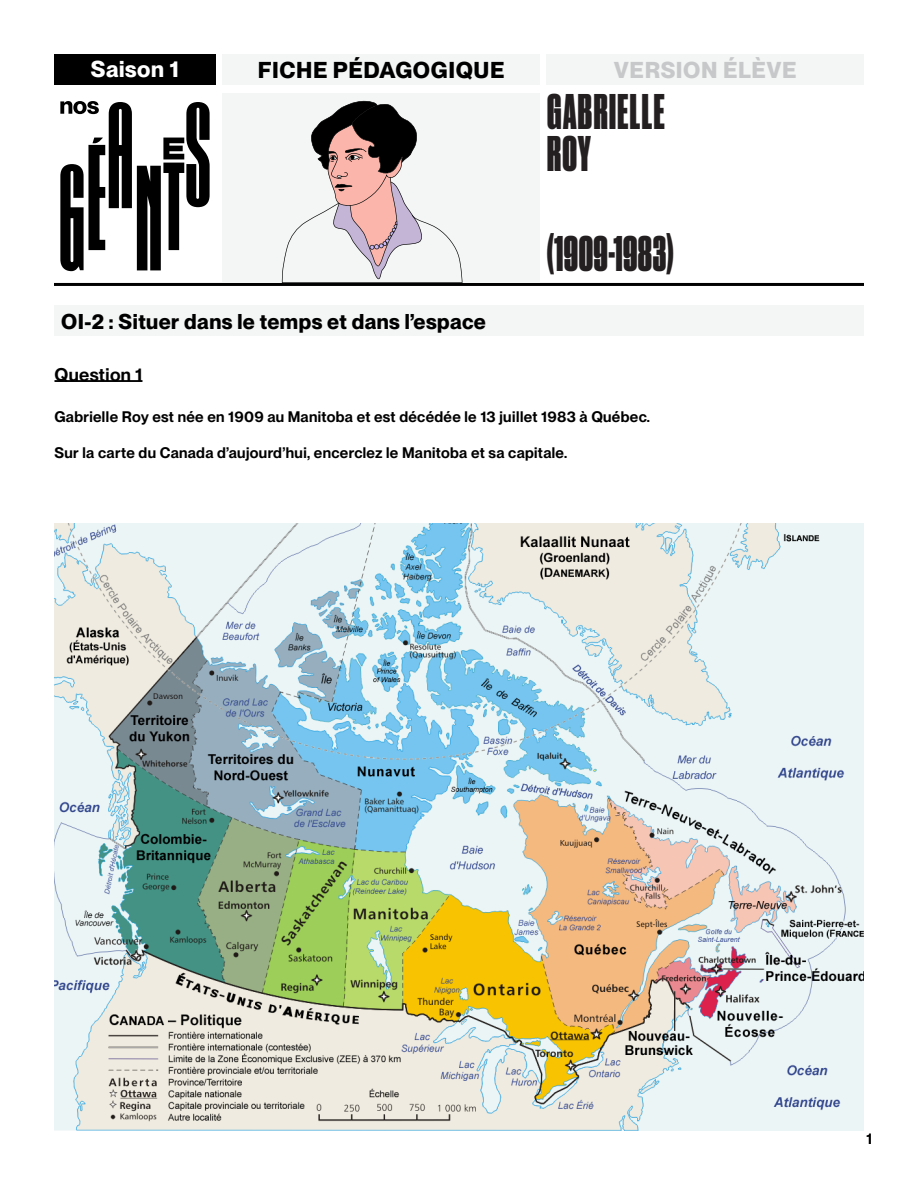
<style>
.page{position:relative;width:918px;height:1188px;background:#fff}
.page>*{position:absolute;margin:0;border:0;box-sizing:border-box;transform-origin:0 0}
.t1{font:47.1px "Druk Cond Super";letter-spacing:.03em;color:#231f20}
.t2{font:47.1px "Druk Cond Super";letter-spacing:.01em;color:#231f20}
.t3{font:700 22.5px "PP Neue Montreal";letter-spacing:.025em;color:#000}
.t4{font:700 22.5px "PP Neue Montreal";letter-spacing:.025em;color:#c7c8ca}
.t5{font:700 22.5px "PP Neue Montreal";letter-spacing:.025em;color:#fff}
.Titre_de_l_exercice{font:700 21px "PP Neue Montreal";letter-spacing:.02em;color:#000}
.Question{font:600 18px "PP Neue Montreal";letter-spacing:.02em;color:#000}
.Question_-_Texte{font:600 15px "PP Neue Montreal";letter-spacing:.02em;color:#000}
.t6{font:500 15px "PP Neue Montreal";color:#000}
</style>
<div class="page">
<hr style="left:54px;top:283px;width:810px;height:3px;background:#000">
<div style="left:222px;top:94px;width:318px;height:189px;background:#f3f6f4"></div>
<div style="left:54px;top:54px;width:162px;height:31px;background:#000"></div>
<div style="left:222px;top:54px;width:318px;height:31px;background:#f3f6f4"></div>
<svg style="left:60px;top:101px;width:150px;height:170px"></svg>
<div style="left:54px;top:305px;width:810px;height:31px;background:#f3f6f4"></div>
<hr style="left:54px;top:380px;width:88px;height:2px;background:#000">
<img style="left:54px;top:523px;width:810px;height:607px">
<svg style="left:282px;top:100px;width:180px;height:183px"></svg>
<div style="left:547px;top:54px;width:317px;height:31px;background:#f3f6f4"></div>
<p class="t5" style="left:91px;top:56px;width:90px">Saison 1</p>
<p class="t3" style="left:258px;top:57px;width:248px">FICHE PÉDAGOGIQUE</p>
<p class="t4" style="left:614px;top:57px;width:184px">VERSION ÉLÈVE</p>
<p class="t1" style="left:547px;top:82px;width:119px">GABRIELLE</p>
<p class="t1" style="left:547px;top:124px;width:45px">ROY</p>
<p class="t2" style="left:547px;top:225px;width:129px">(1909-1983)</p>
<p class="Titre_de_l_exercice" style="left:61px;top:309px;width:426px">OI-2 : Situer dans le temps et dans l’espace</p>
<p class="Question" style="left:54px;top:363px;width:90px">Question 1</p>
<p class="Question_-_Texte" style="left:54px;top:408px;width:597px">Gabrielle Roy est née en 1909 au Manitoba et est décédée le 13 juillet 1983 à Québec.</p>
<p class="Question_-_Texte" style="left:54px;top:444px;width:514px">Sur la carte du Canada d’aujourd’hui, encerclez le Manitoba et sa capitale.</p>
<p class="t6" style="left:866px;top:1130px;width:7px">1</p>
</div>
